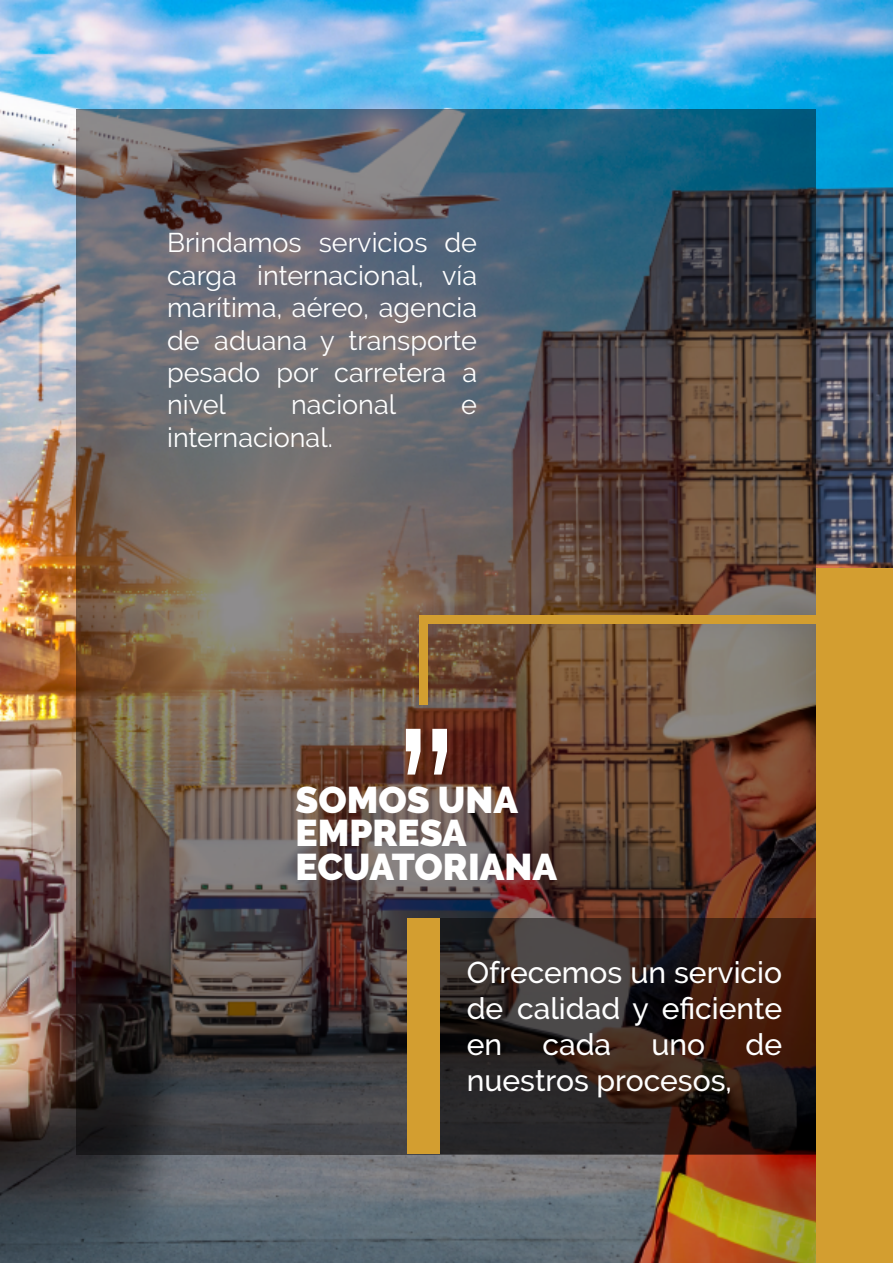
<style>
.page{position:relative;width:893px;height:1263px;background:#fff}
.page>*{position:absolute;margin:0;border:0;box-sizing:border-box;transform-origin:0 0}
.t1{font:900 37.05px/33.5px "Raleway";color:#fff}
.t2{font:500 30px/36px "Raleway";color:#fff;text-align:justify}
.t3{font:27px/32.4px "Raleway";color:#fff;text-align:justify}
</style>
<div class="page">
<img style="left:0;top:0;width:893px;height:1263px">
<img style="left:77px;top:109px;width:739px;height:1045px">
<svg style="left:440px;top:918px;width:376px;height:236px;background:#31221d"></svg>
<div style="left:816px;top:568px;width:77px;height:695px;background:#d39e30"></div>
<div style="left:408px;top:918px;width:32px;height:236px;background:#d39e30"></div>
<div style="left:424px;top:615px;width:416px;height:8px;background:#d39e30"></div>
<div style="left:420px;top:615px;width:8px;height:90px;background:#d39e30"></div>
<svg style="left:406px;top:729px;width:41px;height:45px"></svg>
<p class="t3" style="left:167px;top:227px;width:312px">Brindamos servicios de carga internacional, vía marítima, aéreo, agencia de aduana y transporte pesado por carretera a nivel</p>
<p class="t3" style="left:291px;top:389px;width:107px">nacional</p>
<p class="t3" style="left:461px;top:389px;width:17px">e</p>
<p class="t3" style="left:167px;top:421px;width:167px">internacional.</p>
<h1 class="t1" style="left:296px;top:783px;width:263px">SOMOS UNA<br>EMPRESA<br>ECUATORIANA</h1>
<p class="t2" style="left:467px;top:954px;width:317px">Ofrecemos un servicio de calidad y eficiente en</p>
<p class="t2" style="left:542px;top:1026px;width:70px">cada</p>
<p class="t2" style="left:651px;top:1026px;width:55px">uno</p>
<p class="t2" style="left:745px;top:1026px;width:38px">de</p>
<p class="t2" style="left:467px;top:1062px;width:267px">nuestros procesos,</p>
</div>
